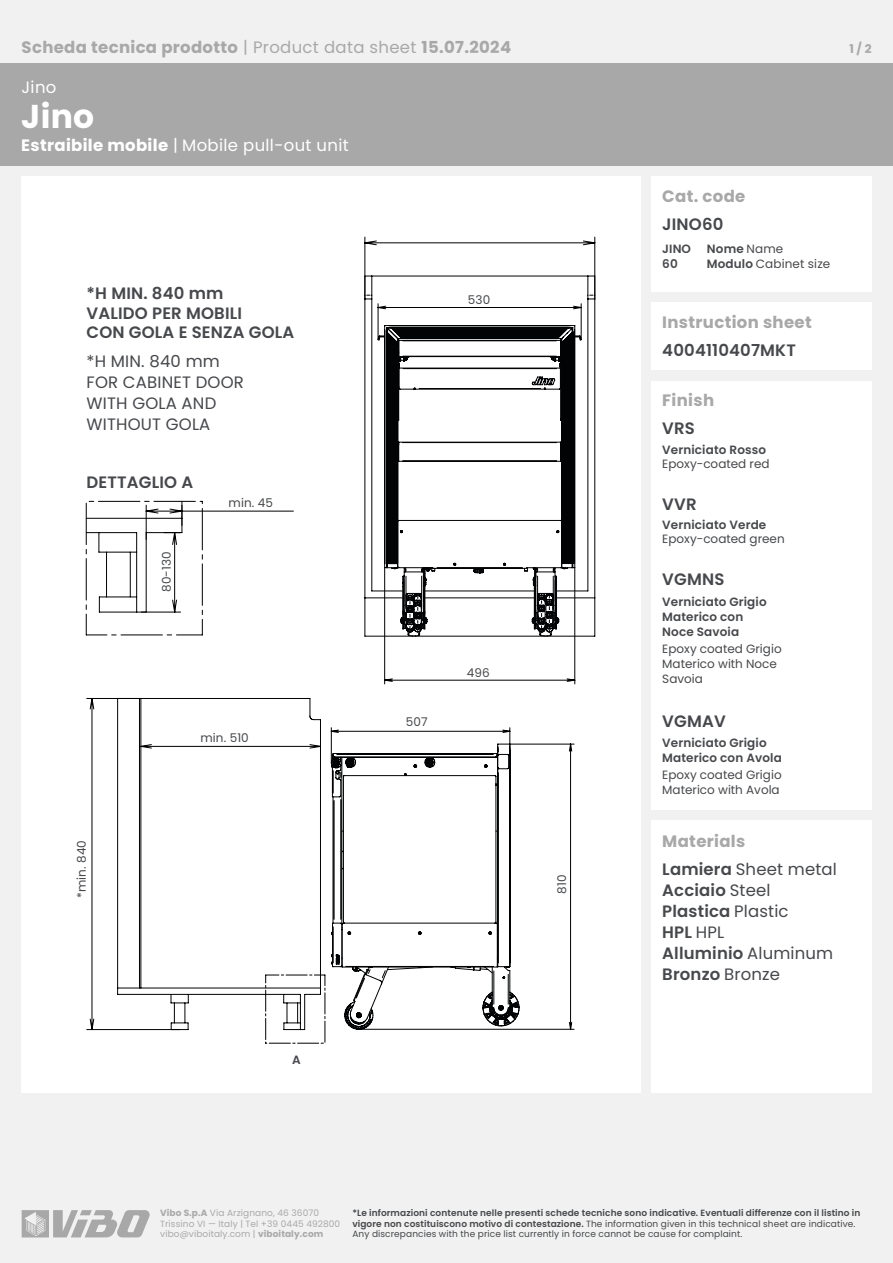
<style>
.page{position:relative;width:893px;height:1263px;background:#f1f1f1}
.page>*{position:absolute;margin:0;border:0;box-sizing:border-box;transform-origin:0 0}
.t1{font:700 33px "Poppins";color:#fff}
.t2{font:600 16.5px "Poppins";letter-spacing:.01em;color:#46484b}
.t3{font:700 16.5px "Poppins";letter-spacing:.02em;color:#a8a8a8}
.t4{font:16.5px "Poppins";letter-spacing:.01em;color:#46484b}
.t5{font:16.5px "Poppins";letter-spacing:.02em;color:#fff}
.t6{font:12px/15px "Poppins";color:#46484b}
.t7{font:600 12px "Poppins";letter-spacing:.01em;color:#46484b}
.t8{font:700 12px "Poppins";color:#aaa9a9}
.t9{font:9px "Poppins";letter-spacing:.01em;color:#46484b}
.t10{font:600 9px "Poppins";letter-spacing:.01em;color:#46484b}
.t11{font:9px "Poppins";letter-spacing:.01em;color:#aaa9a9}
.s1{font-weight:400}
.s2{font-weight:700}
.s3{font-weight:600}
</style>
<div class="page">
<div style="left:652px;top:177px;width:220px;height:115px;background:#fff"></div>
<div style="left:652px;top:302px;width:220px;height:68px;background:#fff"></div>
<div style="left:652px;top:821px;width:220px;height:272px;background:#fff"></div>
<div style="left:652px;top:381px;width:220px;height:428px;background:#fff"></div>
<div style="left:22px;top:177px;width:619px;height:916px;background:#fff"></div>
<div style="left:0;top:64px;width:893px;height:102px;background:#a8a8a8"></div>
<hr style="left:86px;top:532px;width:51px;height:1px;background:#020304">
<hr style="left:99px;top:552px;width:38px;height:1px;background:#020304">
<hr style="left:99px;top:612px;width:38px;height:1px;background:#020304">
<hr style="left:99px;top:597px;width:38px;height:1px;background:#020304">
<hr style="left:136px;top:533px;width:1px;height:79px;background:#020304">
<hr style="left:86px;top:518px;width:96px;height:1px;background:#020304">
<svg style="left:99px;top:533px;width:1px;height:19px"></svg>
<hr style="left:106px;top:552px;width:1px;height:45px;background:#020304">
<hr style="left:130px;top:552px;width:1px;height:45px;background:#020304">
<hr style="left:121px;top:634px;width:41px;height:1px;background:#000">
<hr style="left:98px;top:501px;width:42px;height:1px;background:#000">
<hr style="left:86px;top:503px;width:1px;height:42px;background:#000">
<hr style="left:86px;top:559px;width:1px;height:41px;background:#000">
<svg style="left:86px;top:597px;width:30px;height:38px"></svg>
<svg style="left:137px;top:501px;width:157px;height:134px"></svg>
<svg style="left:364px;top:237px;width:231px;height:447px"></svg>
<svg style="left:86px;top:698px;width:488px;height:332px"></svg>
<svg style="left:265px;top:974px;width:60px;height:70px"></svg>
<svg style="left:22px;top:1210px;width:128px;height:27px"></svg>
<p class="t3" style="left:22px;top:38px;width:491px">Scheda tecnica prodotto <span class="s1">| Product data sheet</span> 15.07.2024</p>
<p class="t5" style="left:22px;top:78px;width:36px">Jino</p>
<p class="t1" style="left:21px;top:97px;width:75px">Jino</p>
<p class="t5" style="left:21px;top:136px;width:329px"><span class="s2">Estraibile mobile</span> | Mobile pull-out unit</p>
<p class="t2" style="left:87px;top:284px;width:138px">*H MIN. 840 mm</p>
<p class="t2" style="left:87px;top:303px;width:157px">VALIDO PER MOBILI</p>
<p class="t2" style="left:87px;top:323px;width:209px">CON GOLA E SENZA GOLA</p>
<p class="t4" style="left:87px;top:352px;width:135px">*H MIN. 840 mm</p>
<p class="t4" style="left:87px;top:373px;width:159px">FOR CABINET DOOR</p>
<p class="t4" style="left:87px;top:394px;width:131px">WITH GOLA AND</p>
<p class="t4" style="left:87px;top:415px;width:125px">WITHOUT GOLA</p>
<p class="t2" style="left:87px;top:473px;width:108px">DETTAGLIO A</p>
<p class="t6" style="left:159px;top:592px;width:42px;rotate:-90deg">80-130</p>
<p class="t6" style="left:229px;top:495px;width:46px">min. 45</p>
<p class="t6" style="left:74px;top:898px;width:60px;rotate:-90deg">*min. 840</p>
<p class="t6" style="left:200px;top:730px;width:50px">min. 510</p>
<p class="t6" style="left:468px;top:292px;width:24px">530</p>
<p class="t6" style="left:406px;top:714px;width:23px">507</p>
<p class="t6" style="left:467px;top:665px;width:24px">496</p>
<p class="t6" style="left:554px;top:894px;width:21px;rotate:-90deg">810</p>
<p class="t7" style="left:292px;top:1053px;width:10px">A</p>
<p class="t8" style="left:849px;top:42px;width:24px">1 / 2</p>
<p class="t3" style="left:662px;top:187px;width:85px">Cat. code</p>
<p class="t2" style="left:662px;top:215px;width:63px">JINO60</p>
<p class="t7" style="left:662px;top:242px;width:30px">JINO</p>
<p class="t7" style="left:662px;top:257px;width:17px">60</p>
<p class="t7" style="left:707px;top:242px;width:78px">Nome <span class="s1">Name</span></p>
<p class="t6" style="left:707px;top:257px;width:125px"><span class="s3">Modulo</span> Cabinet size</p>
<p class="t3" style="left:662px;top:312px;width:151px">Instruction sheet</p>
<p class="t2" style="left:662px;top:340px;width:135px">4004110407MKT</p>
<p class="t3" style="left:662px;top:391px;width:53px">Finish</p>
<p class="t2" style="left:662px;top:419px;width:34px">VRS</p>
<p class="t7" style="left:662px;top:443px;width:105px">Verniciato Rosso</p>
<p class="t6" style="left:662px;top:456px;width:109px">Epoxy-coated red</p>
<p class="t2" style="left:662px;top:495px;width:36px">VVR</p>
<p class="t7" style="left:662px;top:518px;width:106px">Verniciato Verde</p>
<p class="t6" style="left:662px;top:531px;width:124px">Epoxy-coated green</p>
<p class="t2" style="left:662px;top:570px;width:64px">VGMNS</p>
<p class="t7" style="left:662px;top:595px;width:106px">Verniciato Grigio</p>
<p class="t7" style="left:662px;top:610px;width:83px">Materico con</p>
<p class="t7" style="left:662px;top:625px;width:78px">Noce Savoia</p>
<p class="t6" style="left:662px;top:641px;width:121px">Epoxy coated Grigio</p>
<p class="t6" style="left:662px;top:656px;width:116px">Materico with Noce<br>Savoia</p>
<p class="t2" style="left:662px;top:712px;width:65px">VGMAV</p>
<p class="t7" style="left:662px;top:736px;width:106px">Verniciato Grigio</p>
<p class="t7" style="left:662px;top:751px;width:121px">Materico con Avola</p>
<p class="t6" style="left:662px;top:768px;width:121px">Epoxy coated Grigio</p>
<p class="t6" style="left:662px;top:783px;width:119px">Materico with Avola</p>
<p class="t3" style="left:662px;top:831px;width:85px">Materials</p>
<p class="t4" style="left:662px;top:859px;width:176px"><span class="s3">Lamiera</span> Sheet metal</p>
<p class="t2" style="left:662px;top:880px;width:110px">Acciaio <span class="s1">Steel</span></p>
<p class="t2" style="left:662px;top:901px;width:128px">Plastica <span class="s1">Plastic</span></p>
<p class="t2" style="left:662px;top:922px;width:64px">HPL <span class="s1">HPL</span></p>
<p class="t2" style="left:662px;top:943px;width:173px">Alluminio <span class="s1">Aluminum</span></p>
<p class="t2" style="left:662px;top:964px;width:119px">Bronzo <span class="s1">Bronze</span></p>
<p class="t11" style="left:160px;top:1208px;width:160px"><span class="s2">Vibo S.p.A</span> Via Arzignano, 46 36070</p>
<p class="t11" style="left:160px;top:1218px;width:182px">Trissino VI — Italy | Tel +39 0445 492800</p>
<p class="t11" style="left:160px;top:1229px;width:165px">vibo@viboitaly.com | <span class="s2">viboitaly.com</span></p>
<p class="t10" style="left:352px;top:1208px;width:510px">*Le informazioni contenute nelle presenti schede tecniche sono indicative. Eventuali differenze con il listino in</p>
<p class="t9" style="left:352px;top:1218px;width:505px"><span class="s3">vigore non costituiscono motivo di contestazione.</span> The information given in this technical sheet are indicative.</p>
<p class="t9" style="left:352px;top:1229px;width:391px">Any discrepancies with the price list currently in force cannot be cause for complaint.</p>
</div>
